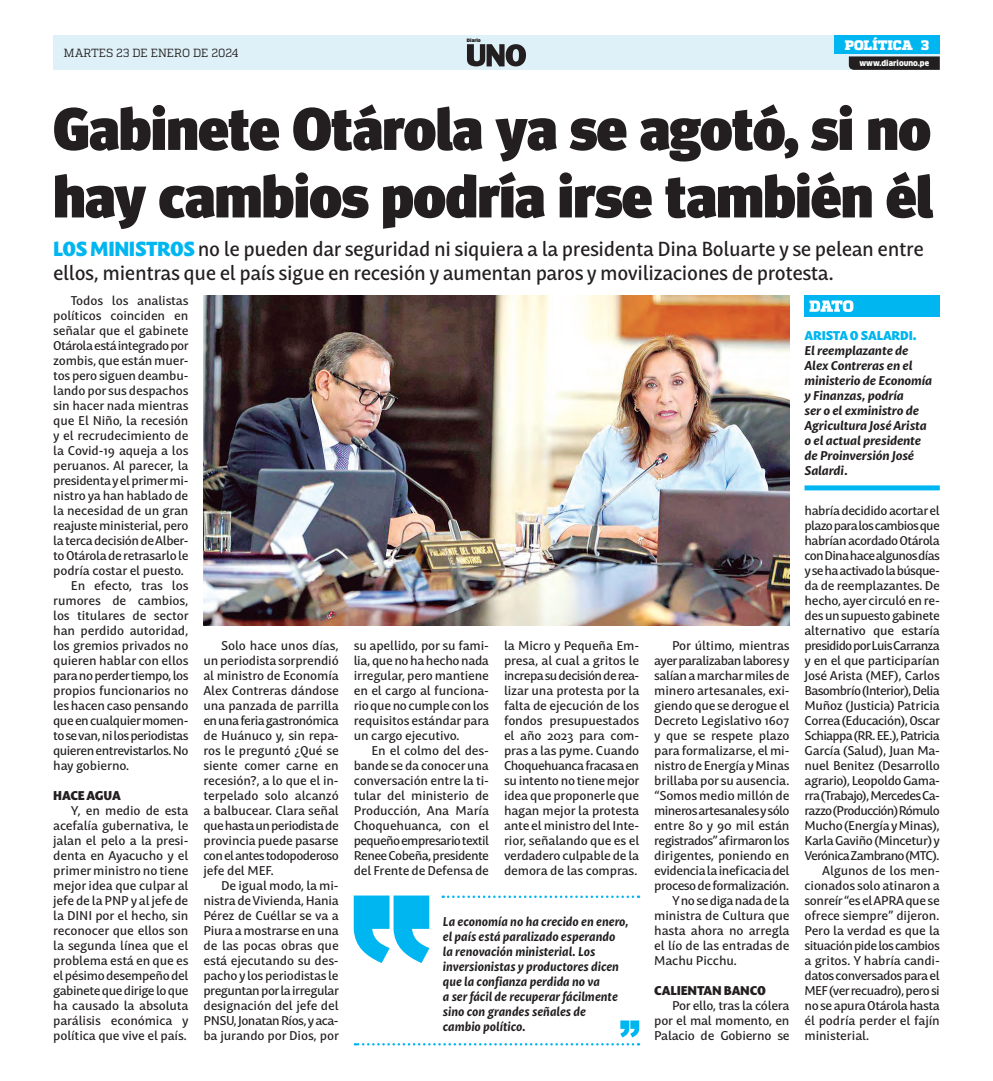
<style>
.page{position:relative;width:993px;height:1081px;background:#fff}
.page>*{position:absolute;margin:0;border:0;box-sizing:border-box;transform-origin:0 0}
.TITULAR{font:900 60px "Meta Head OT";letter-spacing:-.01em;color:#231f20}
.t1{font:500 20px/24px "Mastro Sans";letter-spacing:-.02em;color:#231f20}
.t2{font:900 13.75px "Quadon";letter-spacing:.01em;color:#fff}
.TEXTO_NOTA{font:500 12.5px/15px "Mastro Sans";letter-spacing:-.02em;color:#231f20;text-align:justify}
.SUMILLA{font:italic 700 12.5px/15px "Mastro Sans";letter-spacing:-.005em;color:#231f20;scale:.93 1}
.SUMILLA-2{font:italic 700 12.5px/15px "Mastro Sans";letter-spacing:-.005em;color:#231f20}
.TEXTO_NOTA-2{font:900 12.5px "Mastro Sans";letter-spacing:-.01em;color:#231f20}
.t3{font:11.75px "Quadon";color:#231f20;scale:.95 1}
.t4{font:900 7.88px "Clan Pro";color:#fff;scale:.95 1}
.t5{font:900 4.62px "Clan Pro";letter-spacing:-.01em;color:#231f20}
.s1{font-weight:900;color:#00b6f0}
.s2{font-weight:900;font-style:normal;color:#00b6f0}
</style>
<div class="page">
<div style="left:53px;top:35px;width:886px;height:35px;background:#dff1f8"></div>
<div style="left:833px;top:35px;width:106px;height:19px;background:#00b6f0"></div>
<svg style="left:848px;top:56px;width:91px;height:14px"></svg>
<svg style="left:467px;top:44px;width:59px;height:22px"></svg>
<img style="left:203px;top:295px;width:586px;height:330px">
<svg style="left:442px;top:895px;width:196px;height:3px"></svg>
<svg style="left:355px;top:1043px;width:283px;height:2px"></svg>
<svg style="left:353px;top:895px;width:76px;height:68px"></svg>
<svg style="left:620px;top:1020px;width:19px;height:17px"></svg>
<div style="left:804px;top:295px;width:135px;height:21px;background:#00b6f0"></div>
<svg style="left:809px;top:300px;width:44px;height:12px"></svg>
<div style="left:804px;top:485px;width:135px;height:5px;background:#00b6f0"></div>
<p class="t3" style="left:64px;top:46px;width:185px">MARTES 23 DE ENERO DE 2024</p>
<p class="t5" style="left:467px;top:38px;width:15px">Diario</p>
<p class="t2" style="left:844px;top:37px;width:70px">POLÍTICA</p>
<p class="t2" style="left:920px;top:37px;width:9px">3</p>
<p class="t4" style="left:859px;top:59px;width:75px">www.diariouno.pe</p>
<p class="TITULAR" style="left:53px;top:93px;width:879px">Gabinete Otárola ya se agotó, si no</p>
<p class="TITULAR" style="left:53px;top:161px;width:881px">hay cambios podría irse también él</p>
<p class="t1" style="left:53px;top:236px;width:871px"><span class="s1">LOS MINISTROS</span> no le pueden dar seguridad ni siquiera a la presidenta Dina Boluarte y se pelean entre ellos, mientras que el país sigue en recesión y aumentan paros y movilizaciones de protesta.</p>
<p class="TEXTO_NOTA" style="left:53px;top:292px;width:137px;text-indent:18px">Todos los analistas políticos coinciden en señalar que el gabinete Otárola está integrado por zombis, que están muer&shy;tos pero siguen deambu&shy;lando por sus despachos sin hacer nada mientras que El Niño, la recesión y el recrudecimiento de la Covid-19 aqueja a los peruanos. Al parecer, la presidenta y el primer mi&shy;nistro ya han hablado de la necesidad de un gran reajuste ministerial, pero la terca decisión de Alber&shy;to Otárola de retrasarlo le podría costar el puesto.</p>
<p class="TEXTO_NOTA" style="left:53px;top:577px;width:137px;text-indent:18px">En efecto, tras los rumores de cambios, los titulares de sector han perdido autoridad, los gremios privados no quieren hablar con ellos para no perder tiempo, los propios funcionarios no les hacen caso pensando que en cualquier momen&shy;to se van, ni los periodistas quieren entrevistarlos. No hay gobierno.</p>
<p class="TEXTO_NOTA-2" style="left:53px;top:785px;width:69px">HACE AGUA</p>
<p class="TEXTO_NOTA" style="left:53px;top:802px;width:137px;text-indent:18px">Y, en medio de esta acefalía gubernativa, le jalan el pelo a la presi&shy;denta en Ayacucho y el primer ministro no tiene mejor idea que culpar al jefe de la PNP y al jefe de la DINI por el hecho, sin reconocer que ellos son la segunda línea que el problema está en que es el pésimo desempeño del gabinete que dirige lo que ha causado la absoluta parálisis económica y política que vive el país.</p>
<p class="TEXTO_NOTA" style="left:203px;top:637px;width:137px;text-indent:18px">Solo hace unos días, un periodista sorprendió al ministro de Economía Alex Contreras dándose una panzada de parrilla en una feria gastronómica de Huánuco y, sin repa&shy;ros le preguntó ¿Qué se siente comer carne en recesión?, a lo que el in&shy;terpelado solo alcanzó a balbucear. Clara señal que hasta un periodista de provincia puede pasarse con el antes todopoderoso jefe del MEF.</p>
<p class="TEXTO_NOTA" style="left:203px;top:877px;width:137px;text-indent:18px">De igual modo, la mi&shy;nistra de Vivienda, Hania Pérez de Cuéllar se va a Piura a mostrarse en una de las pocas obras que está ejecutando su des&shy;pacho y los periodistas le preguntan por la irregular designación del jefe del PNSU, Jonatan Ríos, y aca&shy;ba jurando por Dios, por</p>
<p class="TEXTO_NOTA" style="left:353px;top:637px;width:137px">su apellido, por su fami&shy;lia, que no ha hecho nada irregular, pero mantiene en el cargo al funciona&shy;rio que no cumple con los requisitos estándar para un cargo ejecutivo.</p>
<p class="TEXTO_NOTA" style="left:353px;top:742px;width:137px;text-indent:18px">En el colmo del des&shy;bande se da conocer una conversación entre la ti&shy;tular del ministerio de Producción, Ana María Choquehuanca, con el pequeño empresario textil Renee Cobeña, presidente del Frente de Defensa de</p>
<p class="TEXTO_NOTA" style="left:504px;top:637px;width:137px">la Micro y Pequeña Em&shy;presa, al cual a gritos le increpa su decisión de rea&shy;lizar una protesta por la falta de ejecución de los fondos presupuestados el año 2023 para com&shy;pras a las pyme. Cuando Choquehuanca fracasa en su intento no tiene mejor idea que proponerle que hagan mejor la protesta ante el ministro del Inte&shy;rior, señalando que es el verdadero culpable de la demora de las compras.</p>
<p class="SUMILLA" style="left:443px;top:912px;width:201px">La economía no ha crecido en enero, el país está paralizado esperando la renovación ministerial. Los inversionistas y productores dicen que la confianza perdida no va</p>
<p class="SUMILLA" style="left:443px;top:987px;width:189px">a ser fácil de recuperar fácilmente sino con grandes señales de</p>
<p class="SUMILLA" style="left:443px;top:1017px;width:90px">cambio político.</p>
<p class="TEXTO_NOTA" style="left:654px;top:637px;width:137px;text-indent:18px">Por último, mientras ayer paralizaban labores y salían a marchar miles de minero artesanales, exi&shy;giendo que se derogue el Decreto Legislativo 1607 y que se respete plazo para formalizarse, el mi&shy;nistro de Energía y Minas brillaba por su ausencia. “Somos medio millón de mineros artesanales y sólo entre 80 y 90 mil están registrados” afirmaron los dirigentes, poniendo en evidencia la ineficacia del proceso de formalización.</p>
<p class="TEXTO_NOTA" style="left:654px;top:892px;width:137px;text-indent:18px">Y no se diga nada de la ministra de Cultura que hasta ahora no arregla el lío de las entradas de Machu Picchu.</p>
<p class="TEXTO_NOTA-2" style="left:654px;top:980px;width:113px">CALIENTAN BANCO</p>
<p class="TEXTO_NOTA" style="left:654px;top:997px;width:137px;text-indent:18px">Por ello, tras la cólera por el mal momento, en Palacio de Gobierno se</p>
<p class="SUMILLA-2" style="left:804px;top:327px;width:129px"><span class="s2">ARISTA O SALARDI.<br></span>El reemplazante de<br>Alex Contreras en el ministerio de Economía y Finanzas, podría<br>ser o el exministro de<br>Agricultura José Arista o el actual presidente de Proinversión José<br>Salardi.</p>
<p class="TEXTO_NOTA" style="left:804px;top:502px;width:137px">habría decidido acortar el plazo para los cambios que habrían acordado Otárola con Dina hace algunos días y se ha activado la búsque&shy;da de reemplazantes. De hecho, ayer circuló en re&shy;des un supuesto gabinete alternativo que estaría presidido por Luis Carranza y en el que participarían José Arista (MEF), Carlos Basombrío (Interior), Delia Muñoz (Justicia) Patricia Correa (Educación), Oscar Schiappa (RR. EE.), Patricia García (Salud), Juan Ma&shy;nuel Benitez (Desarrollo agrario), Leopoldo Gama&shy;rra (Trabajo), Mercedes Ca&shy;razzo (Producción) Rómulo Mucho (Energía y Minas), Karla Gaviño (Mincetur) y Verónica Zambrano (MTC).</p>
<p class="TEXTO_NOTA" style="left:804px;top:862px;width:137px;text-indent:18px">Algunos de los men&shy;cionados solo atinaron a sonreír “es el APRA que se ofrece siempre” dijeron.<br>Pero la verdad es que la situación pide los cambios a gritos. Y habría candi&shy;datos conversados para el MEF (ver recuadro), pero si no se apura Otárola hasta él podría perder el fajín ministerial.</p>
</div>
